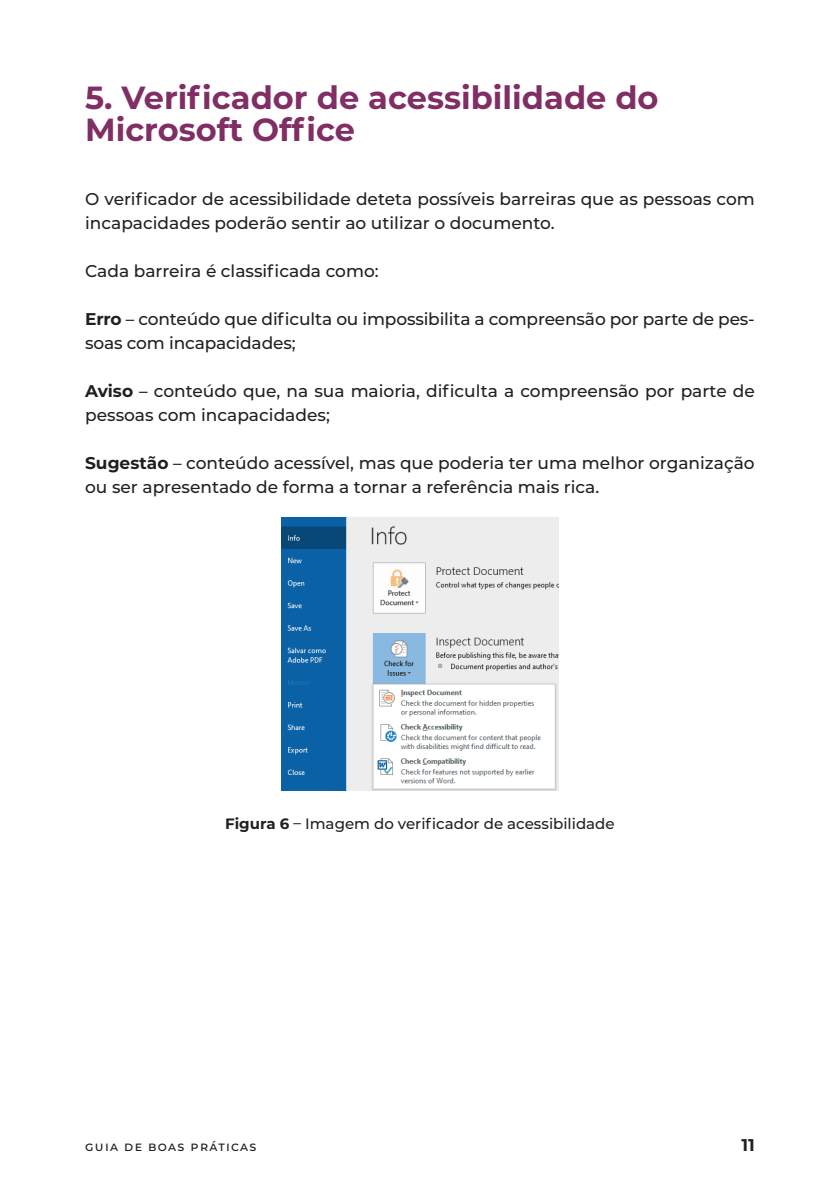
<style>
.page{position:relative;width:840px;height:1191px;background:#fff}
.page>*{position:absolute;margin:0;border:0;box-sizing:border-box;transform-origin:0 0}
.t1{font:700 32px/32px "Montserrat";color:#802e64}
.t2{font:500 17px/24px "Montserrat";color:#231f20}
.t3{font:700 17px "Montserrat";color:#231f20}
.t4{font:500 15px "Montserrat";color:#231f20}
.t5{font:500 13px "Montserrat";letter-spacing:.1em;color:#231f20}
.s1{font-weight:700}
</style>
<div class="page">
<img style="left:281px;top:517px;width:277px;height:274px">
<h1 class="t1" style="left:85px;top:80px;width:574px">5. Verificador de acessibilidade do<br>Microsoft Office</h1>
<p class="t2" style="left:85px;top:186px;width:670px">O verificador de acessibilidade deteta possíveis barreiras que as pessoas com incapacidades poderão sentir ao utilizar o documento.</p>
<p class="t2" style="left:85px;top:258px;width:295px">Cada barreira é classificada como:</p>
<p class="t2" style="left:85px;top:306px;width:670px"><span class="s1">Erro</span> – conteúdo que dificulta ou impossibilita a compreensão por parte de pes&shy;soas com incapacidades;</p>
<p class="t2" style="left:85px;top:378px;width:670px"><span class="s1">Aviso</span> – conteúdo que, na sua maioria, dificulta a compreensão por parte de pessoas com incapacidades;</p>
<p class="t2" style="left:85px;top:450px;width:670px"><span class="s1">Sugestão</span> – conteúdo acessível, mas que poderia ter uma melhor organização ou ser apresentado de forma a tornar a referência mais rica.</p>
<p class="t4" style="left:225px;top:813px;width:390px"><span class="s1">Figura 6</span> – Imagem do verificador de acessibilidade</p>
<p class="t5" style="left:85px;top:1137px;width:173px">guia de boas práticas</p>
<p class="t3" style="left:741px;top:1133px;width:15px">11</p>
</div>
